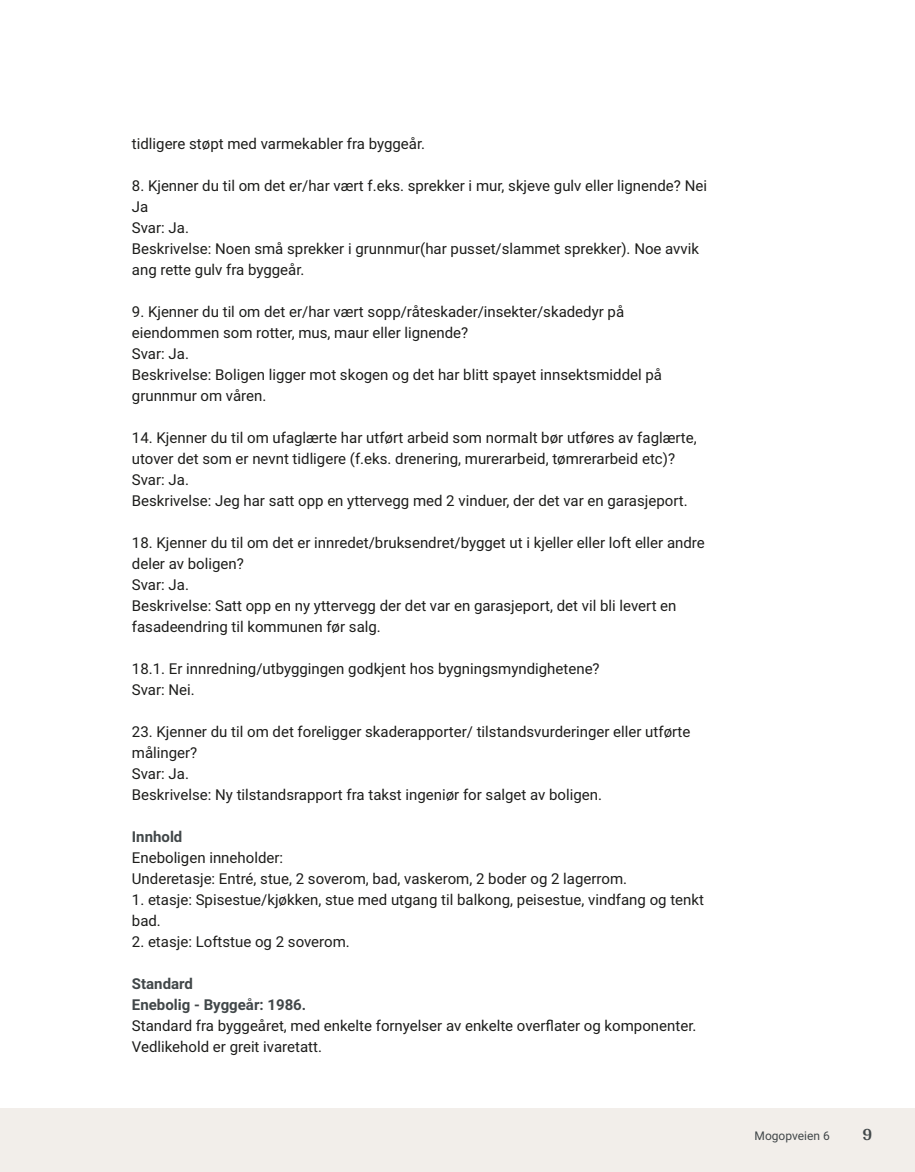
<style>
.page{position:relative;width:915px;height:1172px;background:#fff}
.page>*{position:absolute;margin:0;border:0;box-sizing:border-box;transform-origin:0 0}
.t1{font:700 18px "Arya";color:#414749}
.t2{font:15px/21px "Roboto";color:#1d1d1b}
.t3{font:700 15px/21px "Roboto";color:#414749}
.t4{font:12px "Roboto";color:#414749}
</style>
<div class="page">
<div style="left:0;top:1108px;width:914px;height:64px;background:#f2eeea"></div>
<p class="t2" style="left:132px;top:132px;width:294px">tidligere støpt med varmekabler fra byggeår.</p>
<p class="t2" style="left:132px;top:174px;width:576px">8. Kjenner du til om det er/har vært f.eks. sprekker i mur, skjeve gulv eller lignende? Nei Ja<br>Svar: Ja.<br>Beskrivelse: Noen små sprekker i grunnmur(har pusset/slammet sprekker). Noe avvik ang rette gulv fra byggeår.</p>
<p class="t2" style="left:132px;top:300px;width:531px">9. Kjenner du til om det er/har vært sopp/råteskader/insekter/skadedyr på eiendommen som rotter, mus, maur eller lignende?<br>Svar: Ja.<br>Beskrivelse: Boligen ligger mot skogen og det har blitt spayet innsektsmiddel på grunnmur om våren.</p>
<p class="t2" style="left:132px;top:426px;width:566px">14. Kjenner du til om ufaglærte har utført arbeid som normalt bør utføres av faglærte, utover det som er nevnt tidligere (f.eks. drenering, murerarbeid, tømrerarbeid etc)?<br>Svar: Ja.<br>Beskrivelse: Jeg har satt opp en yttervegg med 2 vinduer, der det var en garasjeport.</p>
<p class="t2" style="left:132px;top:531px;width:574px">18. Kjenner du til om det er innredet/bruksendret/bygget ut i kjeller eller loft eller andre deler av boligen?<br>Svar: Ja.<br>Beskrivelse: Satt opp en ny yttervegg der det var en garasjeport, det vil bli levert en fasadeendring til kommunen før salg.</p>
<p class="t2" style="left:132px;top:657px;width:469px">18.1. Er innredning/utbyggingen godkjent hos bygningsmyndighetene?<br>Svar: Nei.</p>
<p class="t2" style="left:132px;top:720px;width:560px">23. Kjenner du til om det foreligger skaderapporter/ tilstandsvurderinger eller utførte målinger?<br>Svar: Ja.<br>Beskrivelse: Ny tilstandsrapport fra takst ingeniør for salget av boligen.</p>
<p class="t3" style="left:132px;top:825px;width:52px">Innhold</p>
<p class="t2" style="left:132px;top:846px;width:496px">Eneboligen inneholder:<br>Underetasje: Entré, stue, 2 soverom, bad, vaskerom, 2 boder og 2 lagerrom.</p>
<p class="t2" style="left:132px;top:888px;width:573px">1. etasje: Spisestue/kjøkken, stue med utgang til balkong, peisestue, vindfang og tenkt bad.</p>
<p class="t2" style="left:132px;top:930px;width:219px">2. etasje: Loftstue og 2 soverom.</p>
<p class="t3" style="left:132px;top:972px;width:176px">Standard<br>Enebolig ‑ Byggeår: 1986.</p>
<p class="t2" style="left:132px;top:1014px;width:566px">Standard fra byggeåret, med enkelte fornyelser av enkelte overflater og komponenter.<br>Vedlikehold er greit ivaretatt.</p>
<p class="t4" style="left:754px;top:1127px;width:77px">Mogopveien 6</p>
<p class="t1" style="left:862px;top:1123px;width:11px">9</p>
</div>
